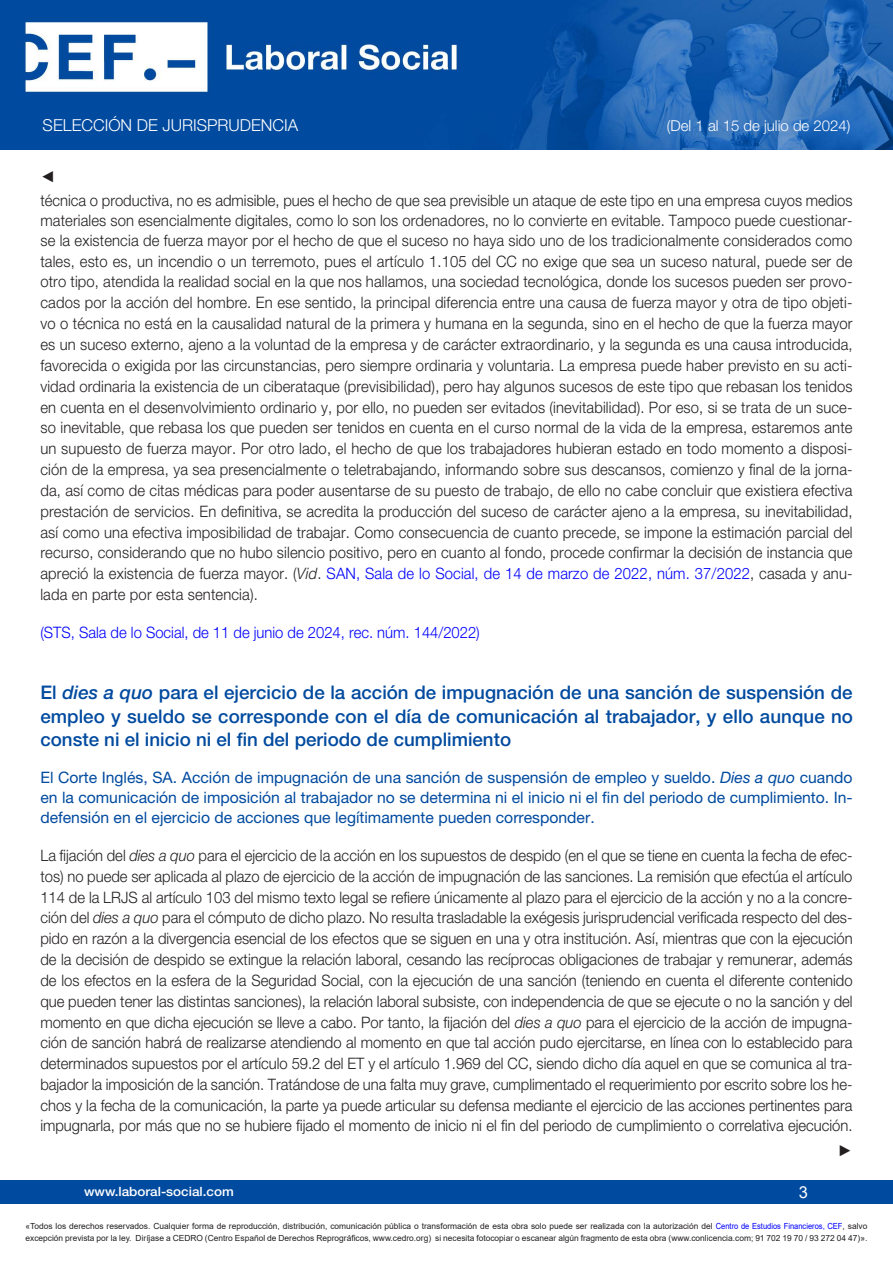
<style>
.page{position:relative;width:893px;height:1263px;background:#fff}
.page>*{position:absolute;margin:0;border:0;box-sizing:border-box;transform-origin:0 0}
.Cabecera_nuevo{font:500 18.75px/23.1px "Helvetica Neue LT Std";color:#004a9f;text-align:justify}
.t1{font:300 16.5px "Helvetica Neue LT Std";color:#fff}
.t2{font:16.5px "Arial";color:#fff}
.Contenido_nuevo{font:300 15.75px/20.7px "Helvetica Neue LT Std";letter-spacing:.005em;color:#231f20;text-align:justify;scale:.94 1}
.Subcabecera{font:15.75px/20.1px "Helvetica Neue LT Std";color:#004a9f;text-align:justify}
.Contenido_nuevo-2{font:300 15.75px "Helvetica Neue LT Std";color:#00f;scale:.94 1}
.Contenido_nuevo-3{font:15.75px "Arial";color:#231f20;scale:.94 1}
.t3{font:300 15px "Helvetica Neue LT Std";color:#fff}
.t4{font:500 12.75px "Helvetica Neue LT Std";color:#fff;scale:1.06 1}
.t5{font:8.4px/12px "Arial";color:#231f20}
.s1{font-style:italic}
.s2{color:#00f}
</style>
<div class="page">
<div style="left:0;top:1180px;width:893px;height:23px;background:#004a9f"></div>
<img style="left:0;top:0;width:893px;height:149px">
<p class="t1" style="left:43px;top:115px;width:257px">SELECCIÓN DE JURISPRUDENCIA</p>
<p class="t3" style="left:667px;top:117px;width:185px">(Del 1 al 15 de julio de 2024)</p>
<p class="Contenido_nuevo-3" style="left:40px;top:165px;width:17px">◄</p>
<p class="Contenido_nuevo" style="left:40px;top:189px;width:866px">técnica o productiva, no es admisible, pues el hecho de que sea previsible un ataque de este tipo en una empresa cuyos medios materiales son esencialmente digitales, como lo son los ordenadores, no lo convierte en evitable. Tampoco puede cuestionar&shy;se la existencia de fuerza mayor por el hecho de que el suceso no haya sido uno de los tradicionalmente considerados como tales, esto es, un incendio o un terremoto, pues el artículo 1.105 del CC no exige que sea un suceso natural, puede ser de otro tipo, atendida la realidad social en la que nos hallamos, una sociedad tecnológica, donde los sucesos pueden ser provo&shy;cados por la acción del hombre. En ese sentido, la principal diferencia entre una causa de fuerza mayor y otra de tipo objeti&shy;vo o técnica no está en la causalidad natural de la primera y humana en la segunda, sino en el hecho de que la fuerza mayor es un suceso externo, ajeno a la voluntad de la empresa y de carácter extraordinario, y la segunda es una causa introducida, favorecida o exigida por las circunstancias, pero siempre ordinaria y voluntaria. La empresa puede haber previsto en su acti&shy;vidad ordinaria la existencia de un ciberataque (previsibilidad), pero hay algunos sucesos de este tipo que rebasan los tenidos en cuenta en el desenvolvimiento ordinario y, por ello, no pueden ser evitados (inevitabilidad). Por eso, si se trata de un suce&shy;so inevitable, que rebasa los que pueden ser tenidos en cuenta en el curso normal de la vida de la empresa, estaremos ante un supuesto de fuerza mayor. Por otro lado, el hecho de que los trabajadores hubieran estado en todo momento a disposi&shy;ción de la empresa, ya sea presencialmente o teletrabajando, informando sobre sus descansos, comienzo y final de la jorna&shy;da, así como de citas médicas para poder ausentarse de su puesto de trabajo, de ello no cabe concluir que existiera efectiva prestación de servicios. En definitiva, se acredita la producción del suceso de carácter ajeno a la empresa, su inevitabilidad, así como una efectiva imposibilidad de trabajar. Como consecuencia de cuanto precede, se impone la estimación parcial del recurso, considerando que no hubo silencio positivo, pero en cuanto al fondo, procede confirmar la decisión de instancia que apreció la existencia de fuerza mayor. (<span class="s1">Vid</span>. <span class="s2">SAN, Sala de lo Social, de 14 de marzo de 2022, núm. 37/2022</span>, casada y anu&shy;lada en parte por esta sentencia).</p>
<p class="Contenido_nuevo-2" style="left:40px;top:623px;width:469px">(STS, Sala de lo Social, de 11 de junio de 2024, rec. núm. 144/2022)</p>
<p class="Cabecera_nuevo" style="left:40px;top:681px;width:814px">El <span class="s1">dies a quo</span> para el ejercicio de la acción de impugnación de una sanción de suspensión de empleo y sueldo se corresponde con el día de comunicación al trabajador, y ello aunque no conste ni el inicio ni el fin del periodo de cumplimiento</p>
<p class="Subcabecera" style="left:40px;top:767px;width:814px">El Corte Inglés, SA. Acción de impugnación de una sanción de suspensión de empleo y sueldo. <span class="s1">Dies a quo</span> cuando en la comunicación de imposición al trabajador no se determina ni el inicio ni el fin del periodo de cumplimiento. In&shy;defensión en el ejercicio de acciones que legítimamente pueden corresponder.</p>
<p class="Contenido_nuevo" style="left:40px;top:844px;width:866px">La fijación del <span class="s1">dies a quo</span> para el ejercicio de la acción en los supuestos de despido (en el que se tiene en cuenta la fecha de efec&shy;tos) no puede ser aplicada al plazo de ejercicio de la acción de impugnación de las sanciones. La remisión que efectúa el artículo 114 de la LRJS al artículo 103 del mismo texto legal se refiere únicamente al plazo para el ejercicio de la acción y no a la concre&shy;ción del <span class="s1">dies a quo</span> para el cómputo de dicho plazo. No resulta trasladable la exégesis jurisprudencial verificada respecto del des&shy;pido en razón a la divergencia esencial de los efectos que se siguen en una y otra institución. Así, mientras que con la ejecución de la decisión de despido se extingue la relación laboral, cesando las recíprocas obligaciones de trabajar y remunerar, además de los efectos en la esfera de la Seguridad Social, con la ejecución de una sanción (teniendo en cuenta el diferente contenido que pueden tener las distintas sanciones), la relación laboral subsiste, con independencia de que se ejecute o no la sanción y del momento en que dicha ejecución se lleve a cabo. Por tanto, la fijación del <span class="s1">dies a quo</span> para el ejercicio de la acción de impugna&shy;ción de sanción habrá de realizarse atendiendo al momento en que tal acción pudo ejercitarse, en línea con lo establecido para determinados supuestos por el artículo 59.2 del ET y el artículo 1.969 del CC, siendo dicho día aquel en que se comunica al tra&shy;bajador la imposición de la sanción. Tratándose de una falta muy grave, cumplimentado el requerimiento por escrito sobre los he&shy;chos y la fecha de la comunicación, la parte ya puede articular su defensa mediante el ejercicio de las acciones pertinentes para impugnarla, por más que no se hubiere fijado el momento de inicio ni el fin del periodo de cumplimiento o correlativa ejecución.</p>
<p class="Contenido_nuevo-3" style="left:838px;top:1139px;width:17px">►</p>
<p class="t4" style="left:84px;top:1184px;width:143px">www.laboral-social.com</p>
<p class="t2" style="left:799px;top:1180px;width:11px">3</p>
<p class="t5" style="left:26px;top:1220px;width:843px">«Todos los derechos reservados. Cualquier forma de reproducción, distribución, comunicación pública o transformación de esta obra solo puede ser realizada con la autorización del <span class="s2">Centro de Estudios Financieros, CEF</span>, salvo excepción prevista por la ley. Diríjase a CEDRO (Centro Español de Derechos Reprográficos, www.cedro.org) si necesita fotocopiar o escanear algún fragmento de esta obra (www.conlicencia.com; 91 702 19 70 / 93 272 04 47)».</p>
</div>
